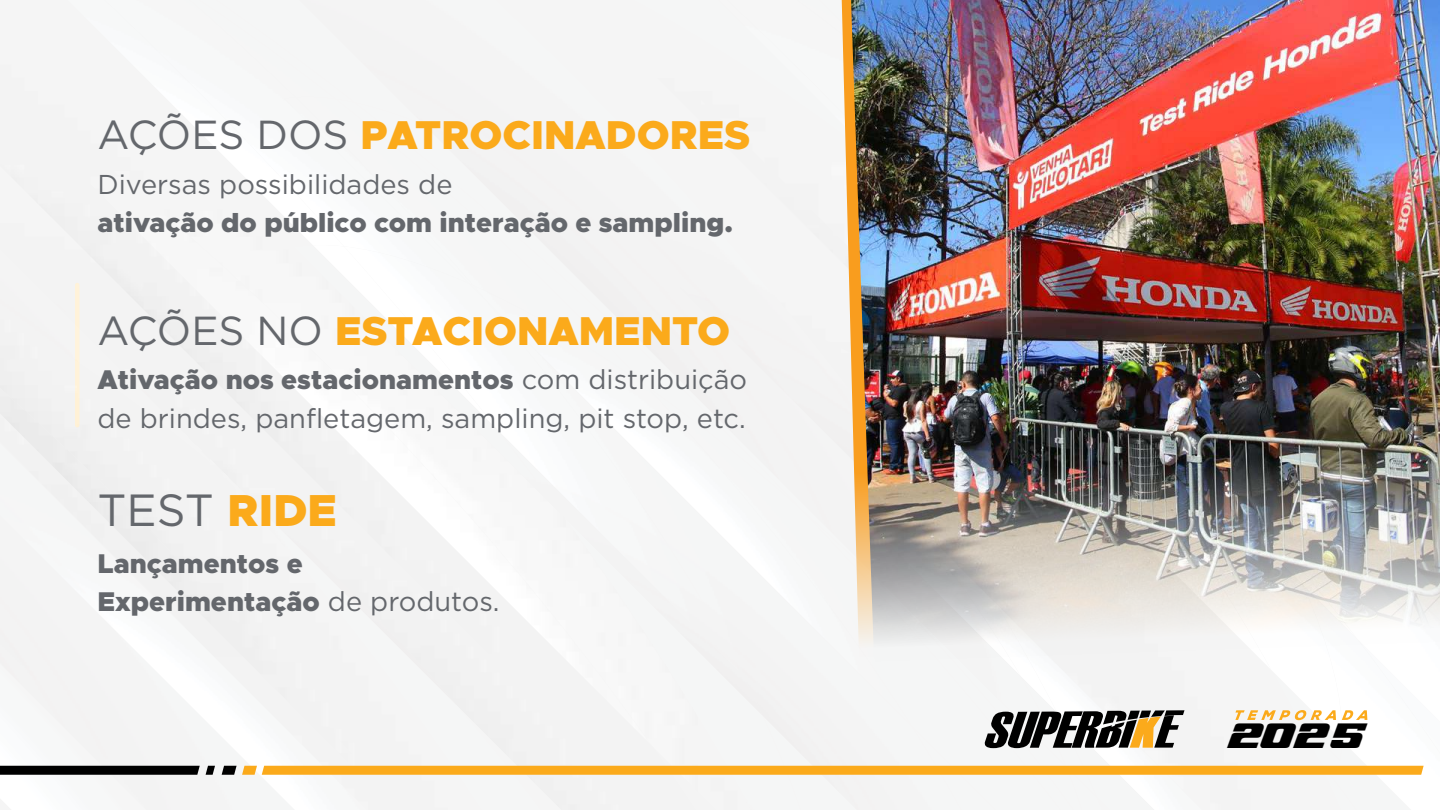
<style>
.page{position:relative;width:1440px;height:810px;background:#fff}
.page>*{position:absolute;margin:0;border:0;box-sizing:border-box;transform-origin:0 0}
.t1{font:45px "Gotham";color:#64676c}
.t2{font:900 40.5px "Metropolis";color:#fbaa1b}
.t3{font:900 27.22px/38.1px "Metropolis";color:#64676c}
.t4{font:27.22px "Gotham";color:#64676c}
.t5{font:21.23px "NFL Red Zone";color:#000}
.s1{font-family:"Gotham";font-weight:400;color:#64676c}
.s2{font-family:"Gotham";font-weight:400}
.s3{font-family:"Metropolis";font-weight:900;color:#fbaa1b}
</style>
<div class="page">
<div style="left:470px;top:30px;width:243px;height:69px;background:#f5f5f5"></div>
<div style="left:52px;top:0;width:418px;height:284px;background:#f4f4f4"></div>
<div style="left:52px;top:0;width:292px;height:246px;background:#f5f5f5"></div>
<img style="left:473px;top:285px;width:329px;height:355px">
<img style="left:285px;top:97px;width:188px;height:188px">
<img style="left:470px;top:284px;width:14px;height:14px">
<img style="left:640px;top:294px;width:201px;height:346px">
<div style="left:688px;top:295px;width:153px;height:216px;background:#f3f3f3"></div>
<img style="left:0;top:358px;width:393px;height:448px">
<svg style="left:0;top:766px;width:200px;height:9px;background:#080808"></svg>
<svg style="left:206px;top:766px;width:9px;height:9px"></svg>
<svg style="left:222px;top:640px;width:1202px;height:170px"></svg>
<img style="left:851px;top:0;width:589px;height:662px">
<div style="left:75px;top:285px;width:5px;height:140px;background:#fff2d9"></div>
<h2 class="t2" style="left:98px;top:109px;width:654px"><span class="s1">AÇÕES DOS</span> PATROCINADORES</h2>
<p class="t4" style="left:98px;top:167px;width:356px">Diversas possibilidades de</p>
<p class="t3" style="left:98px;top:204px;width:637px">ativação do público com interação e sampling.</p>
<h2 class="t2" style="left:98px;top:305px;width:634px"><span class="s1">AÇÕES NO</span> ESTACIONAMENTO</h2>
<p class="t3" style="left:98px;top:361px;width:651px">Ativação nos estacionamentos <span class="s2">com distribuição</span></p>
<p class="t4" style="left:98px;top:400px;width:650px">de brindes, panfletagem, sampling, pit stop, etc.</p>
<h1 class="t1" style="left:98px;top:481px;width:241px">TEST <span class="s3">RIDE</span></h1>
<p class="t3" style="left:98px;top:545px;width:404px">Lançamentos e<br>Experimentação <span class="s2">de produtos.</span></p>
<p class="t5" style="left:1227px;top:723px;width:137px">202 5</p>
</div>
